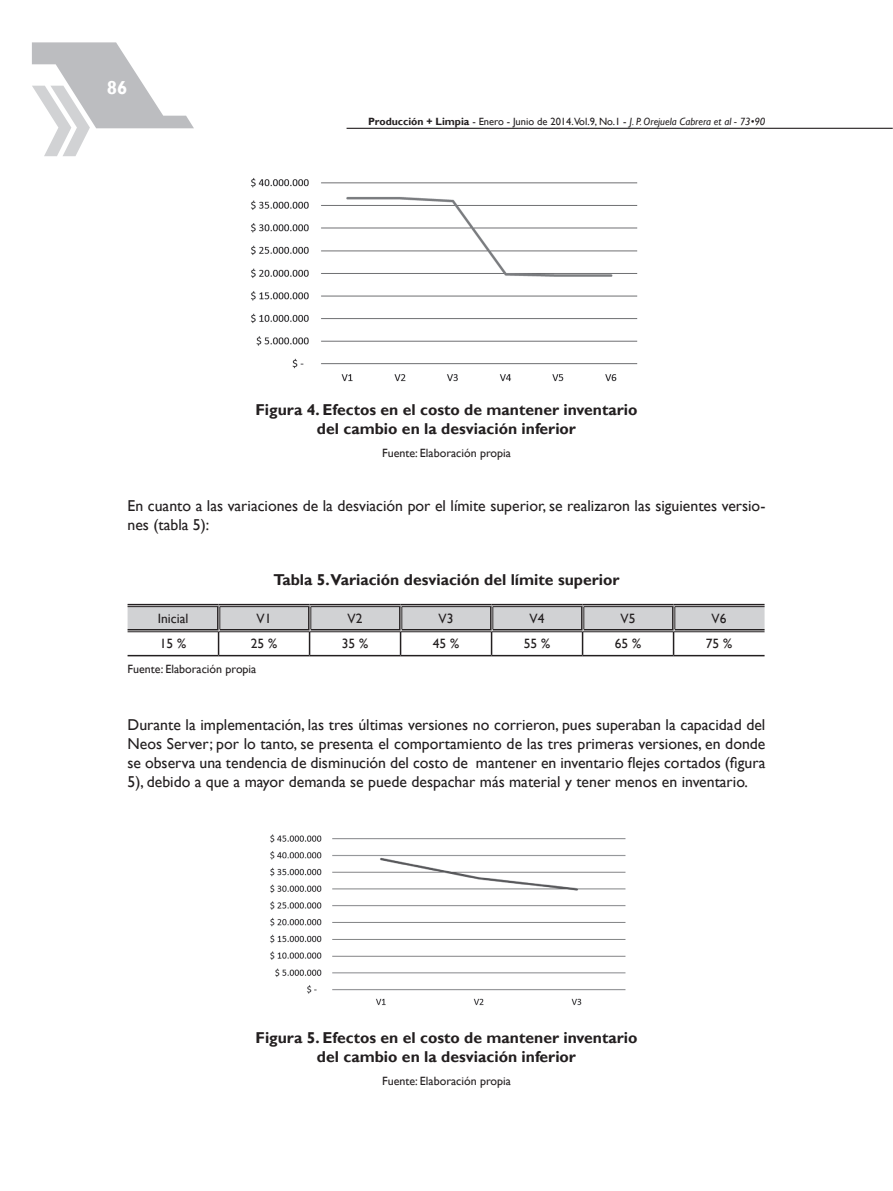
<style>
.page{position:relative;width:893px;height:1191px;background:#fff}
.page>*{position:absolute;margin:0;border:0;box-sizing:border-box;transform-origin:0 0}
.t1{font:700 18.75px "Gill Sans";color:#fff}
.t2{font:15.75px/18.9px "Gill Sans";color:#231f20}
.t3{font:700 15.75px/18.9px "Gill Sans";color:#231f20;text-align:center}
.t4{font:13.5px "Gill Sans";color:#231f20}
.t5{font:12px "Gill Sans";color:#231f20}
.t6{font:10.5px "Gill Sans";color:#231f20}
.s1{font-weight:700}
.s2{font-style:italic}
</style>
<div class="page">
<svg style="left:32px;top:42px;width:162px;height:114px"></svg>
<hr style="left:347px;top:128px;width:546px;height:1px;background:#231f20">
<img style="left:251px;top:178px;width:387px;height:204px">
<hr style="left:128px;top:655px;width:91px;height:1px;background:#231f20">
<hr style="left:219px;top:655px;width:91px;height:1px;background:#231f20">
<hr style="left:310px;top:655px;width:91px;height:1px;background:#231f20">
<hr style="left:401px;top:655px;width:91px;height:1px;background:#231f20">
<hr style="left:492px;top:655px;width:91px;height:1px;background:#231f20">
<hr style="left:583px;top:655px;width:91px;height:1px;background:#231f20">
<hr style="left:674px;top:655px;width:91px;height:1px;background:#231f20">
<hr style="left:128px;top:604px;width:91px;height:1px;background:#231f20">
<hr style="left:219px;top:604px;width:91px;height:1px;background:#231f20">
<hr style="left:310px;top:604px;width:91px;height:1px;background:#231f20">
<hr style="left:401px;top:604px;width:91px;height:1px;background:#231f20">
<hr style="left:492px;top:604px;width:91px;height:1px;background:#231f20">
<hr style="left:583px;top:604px;width:91px;height:1px;background:#231f20">
<hr style="left:674px;top:604px;width:91px;height:1px;background:#231f20">
<svg style="left:128px;top:605px;width:637px;height:50px"></svg>
<hr style="left:128px;top:629px;width:91px;height:1px;background:#231f20">
<hr style="left:128px;top:631px;width:91px;height:1px;background:#231f20">
<hr style="left:220px;top:629px;width:90px;height:1px;background:#231f20">
<hr style="left:219px;top:631px;width:91px;height:1px;background:#231f20">
<hr style="left:311px;top:629px;width:90px;height:1px;background:#231f20">
<hr style="left:310px;top:631px;width:91px;height:1px;background:#231f20">
<hr style="left:402px;top:629px;width:90px;height:1px;background:#231f20">
<hr style="left:401px;top:631px;width:91px;height:1px;background:#231f20">
<hr style="left:493px;top:629px;width:90px;height:1px;background:#231f20">
<hr style="left:492px;top:631px;width:91px;height:1px;background:#231f20">
<hr style="left:584px;top:629px;width:90px;height:1px;background:#231f20">
<hr style="left:583px;top:631px;width:91px;height:1px;background:#231f20">
<hr style="left:675px;top:629px;width:90px;height:1px;background:#231f20">
<hr style="left:674px;top:631px;width:91px;height:1px;background:#231f20">
<img style="left:270px;top:834px;width:356px;height:172px">
<p class="t1" style="left:107px;top:77px;width:22px">86</p>
<p class="t6" style="left:368px;top:115px;width:399px"><span class="s1">Producción + Limpia</span> - Enero - Junio de 2014.Vol.9, No.1 - <span class="s2">J. P. Orejuela Cabrera et al - 73•90</span></p>
<p class="t3" style="left:255px;top:400px;width:384px">Figura 4. Efectos en el costo de mantener inventario del cambio en la desviación inferior</p>
<p class="t5" style="left:382px;top:446px;width:130px">Fuente: Elaboración propia</p>
<p class="t2" style="left:128px;top:496px;width:639px">En cuanto a las variaciones de la desviación por el límite superior, se realizaron las siguientes versio&shy;nes (tabla 5):</p>
<p class="t3" style="left:273px;top:571px;width:348px">Tabla 5.Variación desviación del límite superior</p>
<p class="t4" style="left:158px;top:610px;width:32px">Inicial</p>
<p class="t4" style="left:257px;top:610px;width:16px">V1</p>
<p class="t4" style="left:348px;top:610px;width:16px">V2</p>
<p class="t4" style="left:439px;top:610px;width:16px">V3</p>
<p class="t4" style="left:530px;top:610px;width:16px">V4</p>
<p class="t4" style="left:621px;top:610px;width:16px">V5</p>
<p class="t4" style="left:712px;top:610px;width:16px">V6</p>
<p class="t4" style="left:160px;top:635px;width:28px">15 %</p>
<p class="t4" style="left:251px;top:635px;width:28px">25 %</p>
<p class="t4" style="left:342px;top:635px;width:28px">35 %</p>
<p class="t4" style="left:433px;top:635px;width:28px">45 %</p>
<p class="t4" style="left:524px;top:635px;width:28px">55 %</p>
<p class="t4" style="left:615px;top:635px;width:28px">65 %</p>
<p class="t4" style="left:706px;top:635px;width:28px">75 %</p>
<p class="t5" style="left:128px;top:662px;width:130px">Fuente: Elaboración propia</p>
<p class="t2" style="left:128px;top:715px;width:639px;text-align:justify">Durante la implementación, las tres últimas versiones no corrieron, pues superaban la capacidad del Neos Server; por lo tanto, se presenta el comportamiento de las tres primeras versiones, en donde se observa una tendencia de disminución del costo de mantener en inventario flejes cortados (figura 5), debido a que a mayor demanda se puede despachar más material y tener menos en inventario.</p>
<p class="t3" style="left:255px;top:1028px;width:384px">Figura 5. Efectos en el costo de mantener inventario del cambio en la desviación inferior</p>
<p class="t5" style="left:382px;top:1073px;width:130px">Fuente: Elaboración propia</p>
</div>
